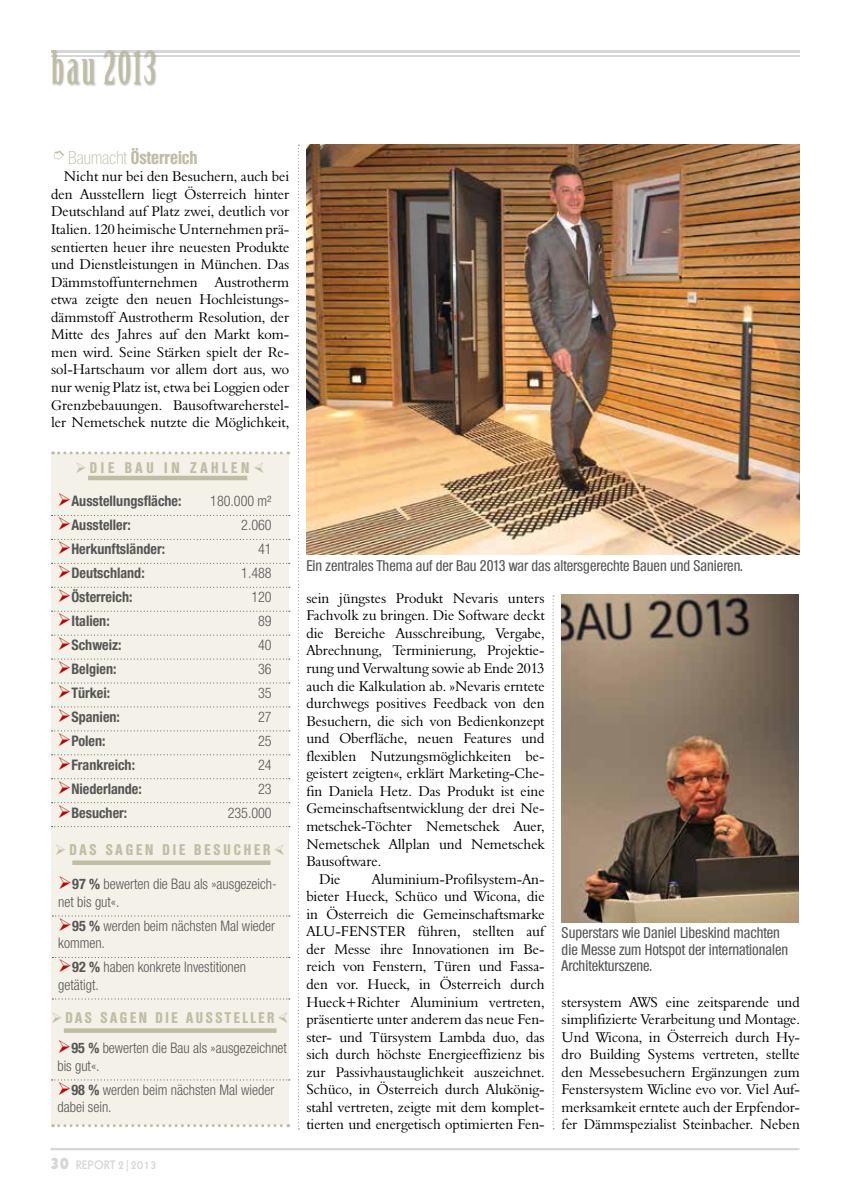
<style>
.page{position:relative;width:851px;height:1191px;background:#fff}
.page>*{position:absolute;margin:0;border:0;box-sizing:border-box;transform-origin:0 0}
.t1{font:45px "Birch Std";letter-spacing:.05em;color:#c0bda4}
.t2{font:700 condensed 18px "Olympia";color:#c0bda4}
.t3{font:500 condensed 15px/16.5px "Olympia";color:#565655}
.t4{font:700 condensed 15px "Olympia";letter-spacing:.18em;color:#c0bda4}
.t5{font:700 condensed 15px "Olympia";letter-spacing:.2em;color:#c0bda4}
.t6{font:700 condensed 15px "Olympia";letter-spacing:.25em;color:#c0bda4}
.t7{font:14.55px/17.5px "Aldine 401 BT Roman A";letter-spacing:-.005em;color:#000;text-align:justify}
.t8{font:300 condensed 14.55px/17.5px "Helvetica Neue";color:#565655}
.t9{font:700 condensed 14.55px "Helvetica Neue";color:#565655}
.t10{font:12px "Geometric 231 BT Bold C";color:#d4d7d3}
.s1{font-family:"Olnova";font-weight:300}
.s2{color:#c00304}
.s3{font-weight:700}
.s4{font-family:"Geometric 231 BT Heavy C";font-size:16.5px}
</style>
<div class="page">
<hr style="left:51px;top:50px;width:748px;height:3px;background:#d4d7d3">
<hr style="left:51px;top:55px;width:748px;height:1px;background:#d4d7d3">
<div style="left:50px;top:49px;width:107px;height:38px;background:#000;opacity:.3"></div>
<hr style="left:51px;top:1148px;width:748px;height:2px;background:#d4d7d3">
<svg style="left:298px;top:145px;width:1px;height:984px"></svg>
<div style="left:51px;top:453px;width:238px;height:671px;background:#f4f1e9"></div>
<svg style="left:52px;top:515px;width:238px;height:1px"></svg>
<svg style="left:52px;top:539px;width:238px;height:1px"></svg>
<svg style="left:52px;top:563px;width:238px;height:1px"></svg>
<svg style="left:52px;top:587px;width:238px;height:1px"></svg>
<svg style="left:52px;top:610px;width:238px;height:1px"></svg>
<svg style="left:52px;top:634px;width:238px;height:1px"></svg>
<svg style="left:52px;top:658px;width:238px;height:1px"></svg>
<svg style="left:52px;top:682px;width:238px;height:1px"></svg>
<svg style="left:52px;top:706px;width:238px;height:1px"></svg>
<svg style="left:52px;top:730px;width:238px;height:1px"></svg>
<svg style="left:52px;top:754px;width:238px;height:1px"></svg>
<svg style="left:52px;top:778px;width:238px;height:1px"></svg>
<svg style="left:52px;top:802px;width:238px;height:1px"></svg>
<svg style="left:52px;top:826px;width:238px;height:1px"></svg>
<svg style="left:53px;top:451px;width:236px;height:3px"></svg>
<svg style="left:53px;top:1124px;width:236px;height:3px"></svg>
<hr style="left:88px;top:476px;width:159px;height:4px;background:#c0bda4">
<div style="left:72px;top:860px;width:198px;height:5px;background:#c0bda4"></div>
<svg style="left:64px;top:1028px;width:212px;height:4px"></svg>
<svg style="left:52px;top:915px;width:238px;height:1px"></svg>
<svg style="left:52px;top:957px;width:238px;height:1px"></svg>
<svg style="left:52px;top:998px;width:238px;height:1px"></svg>
<svg style="left:52px;top:1079px;width:238px;height:1px"></svg>
<img style="left:306px;top:145px;width:493px;height:409px">
<img style="left:561px;top:594px;width:237px;height:328px">
<svg style="left:552px;top:595px;width:2px;height:534px"></svg>
<h1 class="t1" style="left:51px;top:42px;width:106px">bau 2013</h1>
<p class="t2" style="left:68px;top:147px;width:131px"><span class="s1">Baumacht</span> ÖSTERREICH</p>
<p class="t7" style="left:51px;top:167px;width:240px;text-indent:13px">Nicht nur bei den Besuchern, auch bei den Ausstellern liegt Österreich hinter Deutschland auf Platz zwei, deutlich vor Italien. 120 heimische Unternehmen prä&shy;sentierten heuer ihre neuesten Produkte und Dienstleistungen in München. Das Dämmstoffunternehmen Austrotherm etwa zeigte den neuen Hochleistungs&shy;dämmstoff Austrotherm Resolution, der Mitte des Jahres auf den Markt kom&shy;men wird. Seine Stärken spielt der Re&shy;sol-Hartschaum vor allem dort aus, wo nur wenig Platz ist, etwa bei Loggien oder Grenzbebauungen. Bausoftwareherstel&shy;ler Nemetschek nutzte die Möglichkeit,</p>
<p class="t6" style="left:75px;top:459px;width:166px">➢DIE BAU IN ZAHLEN</p>
<p class="t9" style="left:57px;top:492px;width:125px"><span class="s2">➢</span>Ausstellungsfläche:</p>
<p class="t8" style="left:210px;top:492px;width:63px">180.000 m²</p>
<p class="t9" style="left:57px;top:516px;width:75px"><span class="s2">➢</span>Aussteller:</p>
<p class="t8" style="left:241px;top:516px;width:32px">2.060</p>
<p class="t9" style="left:57px;top:540px;width:109px"><span class="s2">➢</span>Herkunftsländer:</p>
<p class="t8" style="left:258px;top:540px;width:15px">41</p>
<p class="t9" style="left:57px;top:564px;width:89px"><span class="s2">➢</span>Deutschland:</p>
<p class="t8" style="left:241px;top:564px;width:32px">1.488</p>
<p class="t9" style="left:57px;top:588px;width:76px"><span class="s2">➢</span>Österreich:</p>
<p class="t8" style="left:251px;top:588px;width:22px">120</p>
<p class="t9" style="left:57px;top:612px;width:54px"><span class="s2">➢</span>Italien:</p>
<p class="t8" style="left:258px;top:612px;width:15px">89</p>
<p class="t9" style="left:57px;top:636px;width:66px"><span class="s2">➢</span>Schweiz:</p>
<p class="t8" style="left:258px;top:636px;width:15px">40</p>
<p class="t9" style="left:57px;top:660px;width:61px"><span class="s2">➢</span>Belgien:</p>
<p class="t8" style="left:258px;top:660px;width:15px">36</p>
<p class="t9" style="left:57px;top:684px;width:54px"><span class="s2">➢</span>Türkei:</p>
<p class="t8" style="left:258px;top:684px;width:15px">35</p>
<p class="t9" style="left:57px;top:708px;width:64px"><span class="s2">➢</span>Spanien:</p>
<p class="t8" style="left:258px;top:708px;width:15px">27</p>
<p class="t9" style="left:57px;top:732px;width:50px"><span class="s2">➢</span>Polen:</p>
<p class="t8" style="left:258px;top:731px;width:15px">25</p>
<p class="t9" style="left:57px;top:755px;width:79px"><span class="s2">➢</span>Frankreich:</p>
<p class="t8" style="left:258px;top:755px;width:15px">24</p>
<p class="t9" style="left:57px;top:779px;width:86px"><span class="s2">➢</span>Niederlande:</p>
<p class="t8" style="left:258px;top:779px;width:15px">23</p>
<p class="t9" style="left:57px;top:803px;width:71px"><span class="s2">➢</span>Besucher:</p>
<p class="t8" style="left:228px;top:803px;width:45px">235.000</p>
<p class="t5" style="left:55px;top:841px;width:217px">➢DAS SAGEN DIE BE SUCHER</p>
<p class="t8" style="left:58px;top:875px;width:220px"><span class="s2">➢</span><span class="s3">97 %</span> bewerten die Bau als »ausgezeich&shy;net bis gut«.</p>
<p class="t8" style="left:58px;top:917px;width:218px"><span class="s2">➢</span><span class="s3">95 %</span> werden beim nächsten Mal wieder kommen.</p>
<p class="t8" style="left:58px;top:958px;width:189px"><span class="s2">➢</span><span class="s3">92 %</span> haben konkrete Investitionen getätigt.</p>
<p class="t4" style="left:51px;top:1009px;width:225px">➢DAS SAGEN DIE AUSSTELLER</p>
<p class="t8" style="left:57px;top:1039px;width:231px"><span class="s2">➢</span><span class="s3">95 %</span> bewerten die Bau als »ausgezeichnet bis gut«.</p>
<p class="t8" style="left:57px;top:1080px;width:218px"><span class="s2">➢</span><span class="s3">98 %</span> werden beim nächsten Mal wieder dabei sein.</p>
<p class="t10" style="left:51px;top:1157px;width:107px"><span class="s4">30</span> REPORT 2|2013</p>
<p class="t3" style="left:306px;top:558px;width:437px">Ein zentrales Thema auf der Bau 2013 war das altersgerechte Bauen und Sanieren.</p>
<p class="t7" style="left:306px;top:589px;width:240px">sein jüngstes Produkt Nevaris unters</p>
<p class="t7" style="left:306px;top:606px;width:240px">Fachvolk zu bringen. Die Software deckt</p>
<p class="t7" style="left:306px;top:624px;width:240px">die Bereiche Ausschreibung, Vergabe,</p>
<p class="t7" style="left:306px;top:641px;width:240px">Abrechnung, Terminierung, Projektie-</p>
<p class="t7" style="left:306px;top:659px;width:240px">rung und Verwaltung sowie ab Ende 2013</p>
<p class="t7" style="left:306px;top:676px;width:240px">auch die Kalkulation ab. »Nevaris erntete</p>
<p class="t7" style="left:306px;top:694px;width:240px">durchwegs positives Feedback von den</p>
<p class="t7" style="left:306px;top:711px;width:240px">Besuchern, die sich von Bedienkonzept</p>
<p class="t7" style="left:306px;top:729px;width:240px">und Oberfläche, neuen Features und</p>
<p class="t7" style="left:306px;top:747px;width:240px">flexiblen Nutzungsmöglichkeiten be-</p>
<p class="t7" style="left:306px;top:764px;width:240px">geistert zeigten«, erklärt Marketing-Che-</p>
<p class="t7" style="left:306px;top:782px;width:240px">fin Daniela Hetz. Das Produkt ist eine</p>
<p class="t7" style="left:306px;top:799px;width:240px">Gemeinschaftsentwicklung der drei Ne-</p>
<p class="t7" style="left:306px;top:817px;width:240px">metschek-Töchter Nemetschek Auer,</p>
<p class="t7" style="left:306px;top:834px;width:240px">Nemetschek Allplan und Nemetschek</p>
<p class="t7" style="left:306px;top:852px;width:76px">Bausoftware.</p>
<p class="t7" style="left:319px;top:869px;width:23px">Die</p>
<p class="t7" style="left:306px;top:869px;width:240px;text-indent:65px">Aluminium-Profilsystem-An&shy;bieter Hueck, Schüco und Wicona, die in Österreich die Gemeinschaftsmarke ALU-FENSTER führen, stellten auf der Messe ihre Innovationen im Be&shy;reich von Fenstern, Türen und Fassa&shy;den vor. Hueck, in Österreich durch Hueck+Richter Aluminium vertreten, präsentierte unter anderem das neue Fen&shy;ster- und Türsystem Lambda duo, das sich durch höchste Energieeffizienz bis zur Passivhaustauglichkeit auszeichnet.<br>Schüco, in Österreich durch Alukönig&shy;stahl vertreten, zeigte mit dem komplet&shy;tierten und energetisch optimierten Fen-</p>
<p class="t3" style="left:561px;top:924px;width:228px">Superstars wie Daniel Libeskind machten die Messe zum Hotspot der internationalen<br>Architekturszene.</p>
<p class="t7" style="left:561px;top:992px;width:240px">stersystem AWS eine zeitsparende und simplifizierte Verarbeitung und Montage.<br>Und Wicona, in Österreich durch Hy&shy;dro Building Systems vertreten, stellte den Messebesuchern Ergänzungen zum Fenstersystem Wicline evo vor. Viel Auf&shy;merksamkeit erntete auch der Erpfendor&shy;fer Dämmspezialist Steinbacher. Neben</p>
</div>
